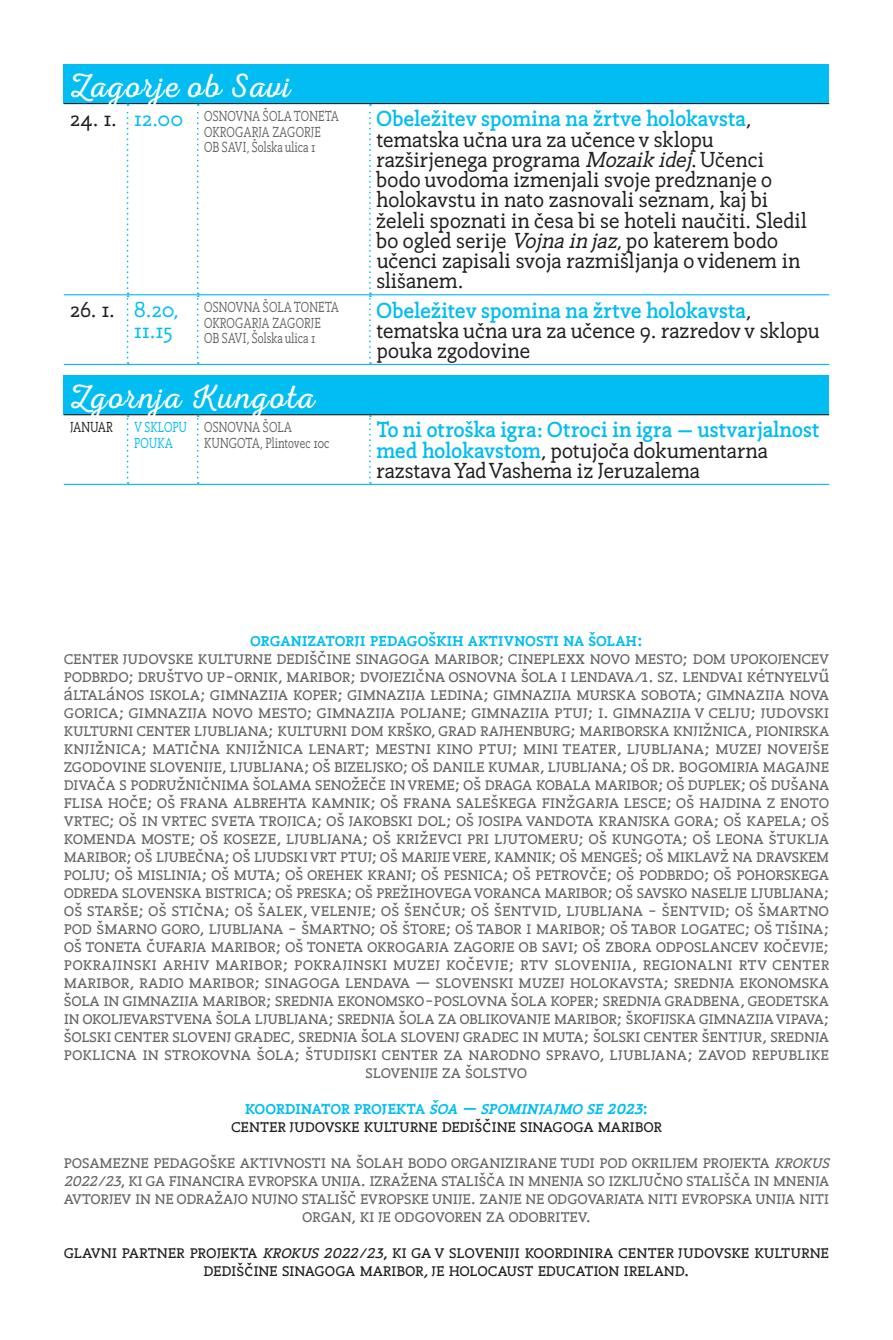
<style>
.page{position:relative;width:893px;height:1340px;background:#fff}
.page>*{position:absolute;margin:0;border:0;box-sizing:border-box;transform-origin:0 0}
.t1{font:33.75px "Nexa Rust Script L 0";letter-spacing:.04em;color:#fff}
.t2{font:20.25px/20.2px "Hadassa Line Pro V2";letter-spacing:-.005em;color:#231f20}
.t3{font:600 20.25px/20.2px "Hadassa Line Pro V2";letter-spacing:-.005em;color:#01bdf2}
.t4{font:20.25px/20.2px "Hadassa Line Pro V2";letter-spacing:-.01em;color:#01bdf2;text-align:right}
.t5{font:18px/18px "Hadassa Line Pro V2";letter-spacing:-.01em;color:#67676a;text-align:justify}
.t6{font:18px/18px "Hadassa Line Pro V2";letter-spacing:-.005em;color:#231f20}
.t7{font:600 18px "Hadassa Line Pro V2";letter-spacing:-.01em;color:#01bdf2}
.t8{font:13.5px/15.8px "Hadassa Line Pro V2";color:#67676a;scale:.8 1}
.t9{font:13.5px/15.8px "Hadassa Line Pro V2";color:#01bdf2;scale:.8 1}
.t10{font:13.5px "Hadassa Line Pro V2";letter-spacing:.005em;color:#231f20;scale:.8 1}
.s1{font-size:20.25px;color:#231f20}
.s2{font-size:20.25px;color:#01bdf2}
.s3{font-weight:600;color:#01bdf2}
.s4{font-style:italic}
.s5{color:#231f20}
.s6{font-weight:400;color:#231f20}
.s7{font-weight:600;font-style:italic;color:#01bdf2}
</style>
<div class="page">
<div style="left:64px;top:64px;width:765px;height:40px;background:#01bdf2"></div>
<svg style="left:127px;top:104px;width:2px;height:260px"></svg>
<svg style="left:197px;top:104px;width:2px;height:260px"></svg>
<svg style="left:369px;top:104px;width:2px;height:260px"></svg>
<hr style="left:64px;top:294px;width:64px;height:1px;background:#01bdf2">
<hr style="left:128px;top:294px;width:70px;height:1px;background:#01bdf2">
<hr style="left:198px;top:294px;width:172px;height:1px;background:#01bdf2">
<hr style="left:370px;top:294px;width:459px;height:1px;background:#01bdf2">
<hr style="left:64px;top:103px;width:64px;height:1px;background:#231f20">
<hr style="left:128px;top:103px;width:70px;height:1px;background:#231f20">
<hr style="left:198px;top:103px;width:172px;height:1px;background:#231f20">
<hr style="left:370px;top:103px;width:459px;height:1px;background:#231f20">
<hr style="left:64px;top:364px;width:64px;height:1px;background:#01bdf2">
<hr style="left:128px;top:364px;width:70px;height:1px;background:#01bdf2">
<hr style="left:198px;top:364px;width:172px;height:1px;background:#01bdf2">
<hr style="left:370px;top:364px;width:459px;height:1px;background:#01bdf2">
<div style="left:64px;top:375px;width:765px;height:40px;background:#01bdf2"></div>
<svg style="left:127px;top:415px;width:2px;height:69px"></svg>
<svg style="left:197px;top:415px;width:2px;height:69px"></svg>
<svg style="left:369px;top:415px;width:2px;height:69px"></svg>
<hr style="left:64px;top:414px;width:64px;height:1px;background:#231f20">
<hr style="left:128px;top:414px;width:70px;height:1px;background:#231f20">
<hr style="left:198px;top:414px;width:172px;height:1px;background:#231f20">
<hr style="left:370px;top:414px;width:459px;height:1px;background:#231f20">
<hr style="left:64px;top:484px;width:64px;height:1px;background:#01bdf2">
<hr style="left:128px;top:484px;width:70px;height:1px;background:#01bdf2">
<hr style="left:198px;top:484px;width:172px;height:1px;background:#01bdf2">
<hr style="left:370px;top:484px;width:459px;height:1px;background:#01bdf2">
<h1 class="t1" style="left:70px;top:68px;width:223px">Zagorje ob Savi</h1>
<p class="t8" style="left:204px;top:108px;width:170px;text-indent:-134px"><span class="s1">24. 1.</span> <span class="s2">12.00</span> OSNOVNA ŠOLA TONETA<br>OKROGARJA ZAGORJE<br>OB SAVI, Šolska ulica 1</p>
<p class="t2" style="left:376px;top:109px;width:432px"><span class="s3">Obeležitev spomina na žrtve holokavsta</span>, tematska učna ura za učence v sklopu razširjenega programa <span class="s4">Mozaik idej</span>. Učenci bodo uvodoma izmenjali svoje predznanje o holokavstu in nato zasnovali seznam, kaj bi želeli spoznati in česa bi se hoteli naučiti. Sledil bo ogled serije <span class="s4">Vojnain jaz</span>, po katerem bodo učenci zapisali svoja razmišljanja o videnem in slišanem.</p>
<p class="t4" style="left:70px;top:300px;width:110px"><span class="s5">26. 1.</span> 8.20,<br>11.15</p>
<p class="t8" style="left:204px;top:299px;width:170px">OSNOVNA ŠOLA TONETA<br>OKROGARJA ZAGORJE<br>OB SAVI, Šolska ulica 1</p>
<p class="t2" style="left:376px;top:301px;width:445px"><span class="s3">Obeležitev spomina na žrtve holokavsta</span>, tematska učna ura za učence 9. razredov v sklopu pouka zgodovine</p>
<h1 class="t1" style="left:70px;top:379px;width:246px">Zgornja Kungota</h1>
<p class="t10" style="left:70px;top:418px;width:55px">JANUAR</p>
<p class="t9" style="left:134px;top:419px;width:68px">V SKLOPU<br>POUKA</p>
<p class="t8" style="left:204px;top:419px;width:158px">OSNOVNA ŠOLA<br>KUNGOTA, Plintovec 10c</p>
<p class="t3" style="left:376px;top:420px;width:445px">To ni otroška igra: Otroci in igra – ustvarjalnost med holokavstom<span class="s6">, potujoča dokumentarna razstava Yad Vashema iz Jeruzalema</span></p>
<p class="t7" style="left:250px;top:626px;width:394px">organizatorji pedagoških aktivnosti na šolah:</p>
<p class="t5" style="left:64px;top:649px;width:767px">center judovske kulturne dediščine sinagoga maribor; cineplexx novo mesto; dom upokojencev podbrdo; društvo up-ornik, maribor; dvojezična osnovna šola i lendava<span class="s4">/</span>1. sz. lendvai kétnyelvű általános iskola; gimnazija koper; gimnazija ledina; gimnazija murska sobota; gimnazija nova gorica; gimnazija novo mesto; gimnazija poljane; gimnazija ptuj; i. gimnazija v celju; judovski kulturni center ljubljana; kulturni dom krško, grad rajhenburg; mariborska knjižnica, pionirska knjižnica; matična knjižnica lenart; mestni kino ptuj; mini teater, ljubljana; muzej novejše zgodovine slovenije, ljubljana; oš bizeljsko; oš danile kumar, ljubljana; oš dr. bogomirja magajne divača s podružničnima šolama senožeče in vreme; oš draga kobala maribor; oš duplek; oš dušana flisa hoče; oš frana albrehta kamnik; oš frana saleškega finžgarja lesce; oš hajdina z enoto vrtec; oš in vrtec sveta trojica; oš jakobski dol; oš josipa vandota kranjska gora; oš kapela; oš komenda moste; oš koseze, ljubljana; oš križevci pri ljutomeru; oš kungota; oš leona štuklja maribor; oš ljubečna; oš ljudski vrt ptuj; oš marije vere, kamnik; oš mengeš; oš miklavž na dravskem polju; oš mislinja; oš muta; oš orehek kranj; oš pesnica; oš petrovče; oš podbrdo; oš pohorskega odreda slovenska bistrica; oš preska; oš prežihovega voranca maribor; oš savsko naselje ljubljana; oš starše; oš stična; oš šalek, velenje; oš šenčur; oš šentvid, ljubljana - šentvid; oš šmartno pod šmarno goro, ljubljana - šmartno; oš štore; oš tabor i maribor; oš tabor logatec; oš tišina; oš toneta čufarja maribor; oš toneta okrogarja zagorje ob savi; oš zbora odposlancev kočevje; pokrajinski arhiv maribor; pokrajinski muzej kočevje; rtv</p>
<p class="t5" style="left:64px;top:955px;width:767px;text-indent:708px">center maribor, radio maribor; sinagoga lendava – slovenski muzej holokavsta; srednja ekonomska šola in gimnazija maribor; srednja ekonomsko-poslovna šola koper; srednja gradbena, geodetska in okoljevarstv</p>
<p class="t5" style="left:555px;top:955px;width:195px">slovenija, regionalni rtv</p>
<p class="t5" style="left:184px;top:1009px;width:647px">ena šola ljubljana; srednja šola za oblikovanje maribor; škofijska gimnazija vipava;</p>
<p class="t5" style="left:64px;top:1027px;width:767px">šolski center slovenj gradec, srednja šola slovenj gradec in muta; šolski center šentjur, srednja</p>
<p class="t5" style="left:64px;top:1045px;width:767px">poklicna in strokovna šola; študijski center za narodno spravo, ljubljana; zavod republike</p>
<p class="t5" style="left:366px;top:1063px;width:163px">slovenije za šolstvo</p>
<p class="t7" style="left:245px;top:1094px;width:285px">koordinator projekta <span class="s4">šoa– SPOMINJAJ</span></p>
<p class="t6" style="left:231px;top:1099px;width:431px;text-indent:327px"><span class="s7">MO SE 2023</span><span class="s3">: </span>center judovske kulturne dediščine sinagoga maribor</p>
<p class="t5" style="left:64px;top:1153px;width:767px;text-align:center">posamezne pedagoške aktivnosti na šolah bodo organizirane tudi pod okriljem projekta <span class="s4">krokus 2022/23</span>, ki ga financira evropska unija. izražena stališča in mnenja so izključno stališča in mnenja avtorjev in ne odražajo nujno stališč evropske unije. zanje ne odgovarjata niti evropska unija niti organ, ki je odgovoren za odobritev.</p>
<p class="t6" style="left:64px;top:1243px;width:767px;text-align:center">glavni partner projekta <span class="s4">krokus 2022/23</span>, ki ga v sloveniji koordinira center judovske kulturne dediščine sinagoga maribor<span class="s4">,</span>je holocaust education ireland.</p>
</div>
